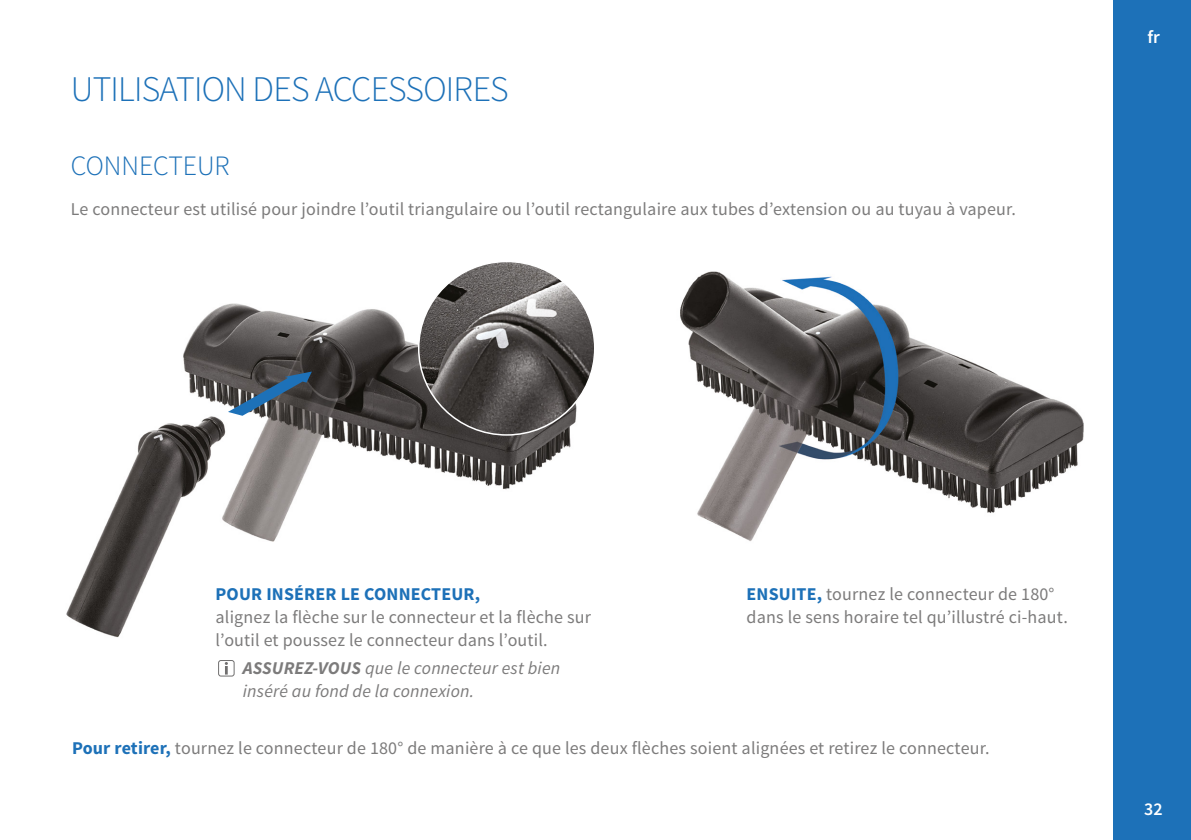
<style>
.page{position:relative;width:1191px;height:840px;background:#fff}
.page>*{position:absolute;margin:0;border:0;box-sizing:border-box;transform-origin:0 0}
.t1{font:300 36px "Source Sans Pro";letter-spacing:-.02em;color:#1d71b8}
.t2{font:300 28px "Source Sans Pro";color:#1d71b8}
.t3{font:18px/23px "Source Sans Pro";letter-spacing:.01em;color:#7c7b7b}
.t4{font:italic 18px/23px "Source Sans Pro";letter-spacing:.01em;color:#7c7b7b}
.t5{font:700 18px "Source Sans Pro";letter-spacing:.01em;color:#1d71b8}
.t6{font:600 18px "Source Sans Pro";color:#fff}
.s1{font-weight:700}
.s2{font-weight:700;color:#1d71b8}
</style>
<div class="page">
<img style="left:66px;top:303px;width:505px;height:374px">
<img style="left:680px;top:271px;width:404px;height:270px">
<img style="left:419px;top:263px;width:173px;height:171px">
<svg style="left:228px;top:371px;width:84px;height:44px;background:#485867"></svg>
<div style="left:218px;top:659px;width:16px;height:17px;border:1px solid #706f6f;border-radius:2px"></div>
<svg style="left:225px;top:661px;width:3px;height:13px"></svg>
<div style="left:1113px;top:0;width:78px;height:839px;background:#1d71b8"></div>
<h1 class="t1" style="left:71px;top:67px;width:439px">UTILISATION DES ACCESSOIRES</h1>
<h2 class="t2" style="left:71px;top:148px;width:161px">CONNECTEUR</h2>
<p class="t3" style="left:71px;top:197px;width:946px">Le connecteur est utilisé pour joindre l’outil triangulaire ou l’outil rectangulaire aux tubes d’extension ou au tuyau à vapeur.</p>
<p class="t6" style="left:1147px;top:26px;width:14px">fr</p>
<p class="t5" style="left:215px;top:581px;width:266px">POUR INSÉRER LE CONNECTEUR,</p>
<p class="t3" style="left:215px;top:605px;width:377px">alignez la flèche sur le connecteur et la flèche sur l’outil et poussez le connecteur dans l’outil.</p>
<p class="t4" style="left:243px;top:656px;width:319px"><span class="s1">ASSUREZ-VOUS</span> que le connecteur est bien inséré au fond de la connexion.</p>
<p class="t3" style="left:746px;top:582px;width:323px"><span class="s2">ENSUITE,</span> tournez le connecteur de 180° dans le sens horaire tel qu’illustré ci-haut.</p>
<p class="t3" style="left:72px;top:736px;width:919px"><span class="s2">Pour retirer,</span> tournez le connecteur de 180° de manière à ce que les deux flèches soient alignées et retirez le connecteur.</p>
<p class="t6" style="left:1144px;top:797px;width:20px">32</p>
</div>
